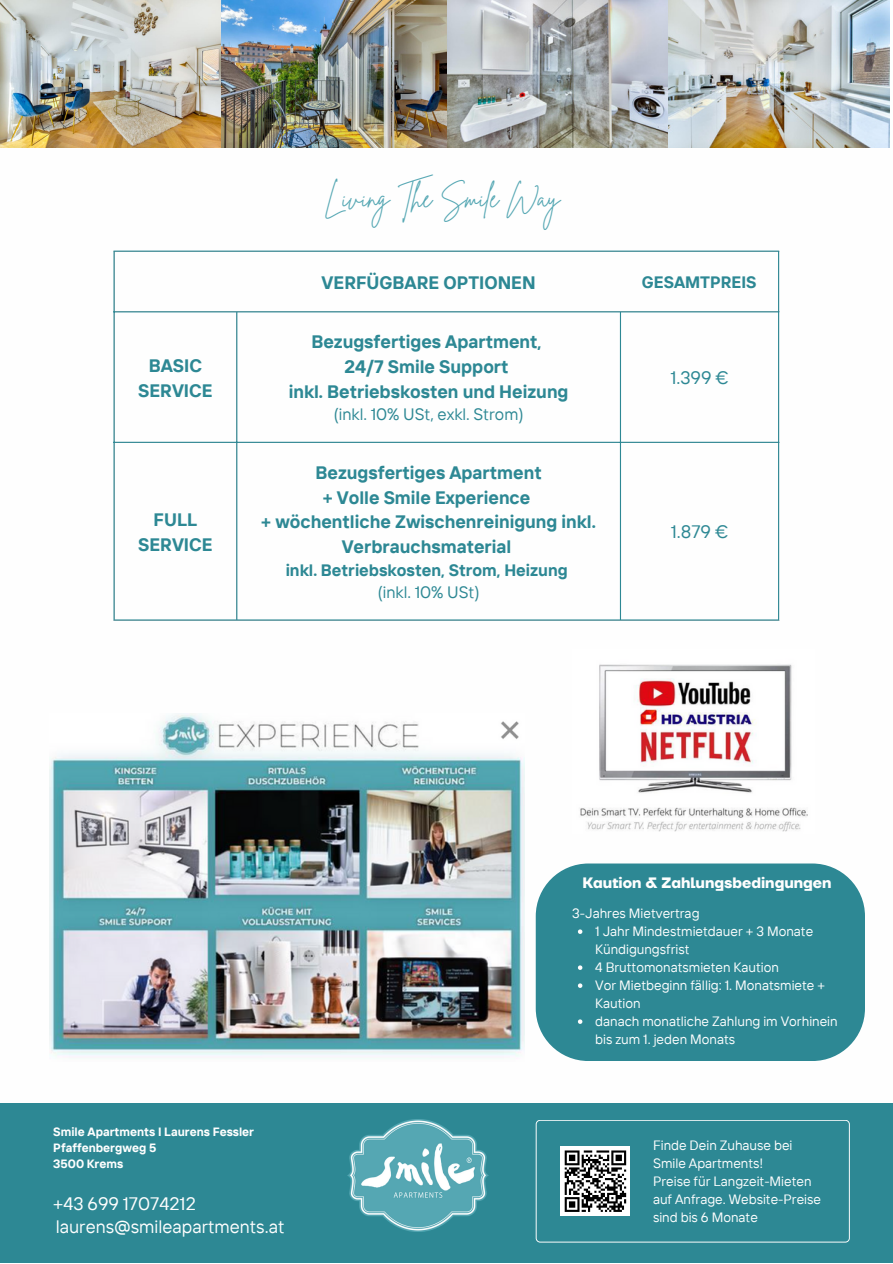
<style>
.page{position:relative;width:893px;height:1264px;background:#fff}
.page>*{position:absolute;margin:0;border:0;box-sizing:border-box;transform-origin:0 0}
.t1{font:27px "Brittany Signature";color:#55a7b3}
.t2{font:700 18px/24.8px "TT Interphases";color:#2d8894;text-align:center}
.t3{font:18px "TT Interphases";color:#fefefe}
.t4{font:18px "TT Interphases";color:#2d8894}
.t5{font:700 16.5px "TT Interphases";color:#2d8894}
.t6{font:16.5px "TT Interphases";color:#2d8894}
.t7{font:700 15px "TT Firs Neue";color:#fefefe}
.t8{font:13.5px/18px "TT Interphases";color:#fefefe}
.t9{font:700 12px "TT Interphases";color:#fefefe}
</style>
<div class="page">
<div style="left:0;top:1103px;width:892px;height:159px;background:#2d8894"></div>
<hr style="left:113px;top:252px;width:2px;height:367px;background:#2d8894">
<hr style="left:236px;top:312px;width:1px;height:307px;background:#2d8894">
<hr style="left:620px;top:312px;width:1px;height:307px;background:#2d8894">
<hr style="left:778px;top:252px;width:1px;height:367px;background:#2d8894">
<hr style="left:113px;top:250px;width:666px;height:2px;background:#2d8894">
<hr style="left:113px;top:311px;width:666px;height:1px;background:#2d8894">
<hr style="left:113px;top:442px;width:666px;height:1px;background:#2d8894">
<hr style="left:113px;top:619px;width:666px;height:1px;background:#2d8894">
<div style="left:535px;top:863px;width:329px;height:198px;background:#2d8894;border-radius:53px"></div>
<img style="left:348px;top:1119px;width:140px;height:112px">
<svg style="left:535px;top:1120px;width:314px;height:122px"></svg>
<img style="left:50px;top:713px;width:474px;height:346px">
<img style="left:580px;top:664px;width:228px;height:168px">
<img style="left:0;top:0;width:889px;height:147px">
<svg style="left:578px;top:929px;width:4px;height:4px"></svg>
<svg style="left:578px;top:965px;width:4px;height:4px"></svg>
<svg style="left:578px;top:983px;width:4px;height:4px"></svg>
<svg style="left:578px;top:1019px;width:4px;height:4px"></svg>
<p class="t1" style="left:324px;top:180px;width:237px">Living The Smile Way</p>
<p class="t2" style="left:138px;top:353px;width:76px">BASIC<br>SERVICE</p>
<p class="t2" style="left:138px;top:507px;width:76px">FULL<br>SERVICE</p>
<p class="t2" style="left:321px;top:270px;width:215px">VERFÜGBARE OPTIONEN</p>
<p class="t5" style="left:642px;top:271px;width:116px">GESAMTPREIS</p>
<p class="t2" style="left:311px;top:329px;width:232px">Bezugsfertiges Apartment,</p>
<p class="t2" style="left:344px;top:354px;width:166px">24/7 Smile Support</p>
<p class="t2" style="left:289px;top:379px;width:281px">inkl. Betriebskosten und Heizung</p>
<p class="t6" style="left:334px;top:404px;width:191px">(inkl. 10% USt, exkl. Strom)</p>
<p class="t2" style="left:315px;top:459px;width:228px">Bezugsfertiges Apartment</p>
<p class="t2" style="left:323px;top:484px;width:209px">+ Volle Smile Experience</p>
<p class="t2" style="left:261px;top:509px;width:336px">+ wöchentliche Zwischenreinigung inkl.<br>Verbrauchsmaterial</p>
<p class="t5" style="left:286px;top:559px;width:283px">inkl. Betriebskosten, Strom, Heizung</p>
<p class="t6" style="left:378px;top:581px;width:103px">(inkl. 10% USt)</p>
<p class="t4" style="left:670px;top:366px;width:60px">1.399 €</p>
<p class="t4" style="left:670px;top:520px;width:59px">1.879 €</p>
<p class="t7" style="left:582px;top:873px;width:251px">Kaution &amp; Zahlungsbedingungen</p>
<p class="t8" style="left:572px;top:904px;width:129px">3-Jahres Mietvertrag</p>
<p class="t8" style="left:595px;top:922px;width:219px">1 Jahr Mindestmietdauer + 3 Monate<br>Kündigungsfrist</p>
<p class="t8" style="left:595px;top:958px;width:185px">4 Bruttomonatsmieten Kaution</p>
<p class="t8" style="left:595px;top:976px;width:231px">Vor Mietbeginn fällig: 1. Monatsmiete +<br>Kaution</p>
<p class="t8" style="left:595px;top:1012px;width:244px">danach monatliche Zahlung im Vorhinein bis zum 1. jeden Monats</p>
<p class="t9" style="left:53px;top:1123px;width:202px">Smile Apartments I Laurens Fessler</p>
<p class="t9" style="left:53px;top:1139px;width:104px">Pfaffenbergweg 5</p>
<p class="t9" style="left:53px;top:1155px;width:71px">3500 Krems</p>
<p class="t3" style="left:53px;top:1191px;width:144px">+43 699 17074212</p>
<p class="t3" style="left:56px;top:1215px;width:230px">laurens@smileapartments.at</p>
<p class="t8" style="left:653px;top:1135px;width:141px">Finde Dein Zuhause bei<br>Smile Apartments!</p>
<p class="t8" style="left:653px;top:1171px;width:169px">Preise für Langzeit-Mieten auf Anfrage. Website-Preise sind bis 6 Monate</p>
</div>
